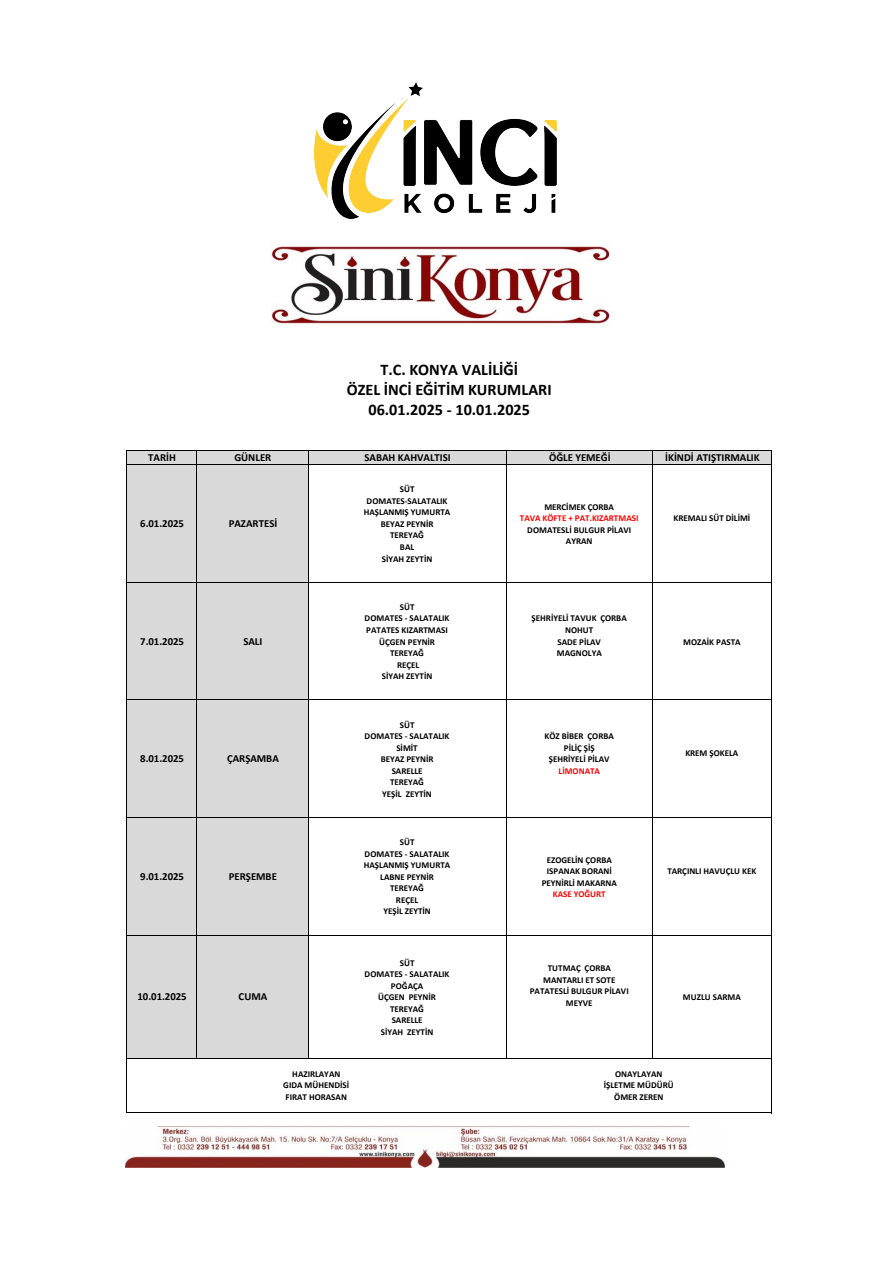
<style>
.page{position:relative;width:893px;height:1263px;background:#fff}
.page>*{position:absolute;margin:0;border:0;box-sizing:border-box;transform-origin:0 0}
.t1{font:700 16.2px/20.4px "Calibri";color:#000;text-align:center}
.t2{font:700 10.8px "Calibri";letter-spacing:-.005em;color:#000}
.t3{font:700 9px/11.6px "Calibri";letter-spacing:-.005em;color:#000;text-align:center}
.t4{font:700 9px "Calibri";color:#f00}
</style>
<div class="page">
<img style="left:315px;top:82px;width:242px;height:136px">
<div style="left:127px;top:450px;width:644px;height:14px;background:#d9d9d9"></div>
<div style="left:127px;top:464px;width:181px;height:593px;background:#d9d9d9"></div>
<hr style="left:126px;top:450px;width:1px;height:662px;background:#000">
<hr style="left:196px;top:451px;width:1px;height:607px;background:#000">
<hr style="left:308px;top:451px;width:1px;height:607px;background:#000">
<hr style="left:506px;top:451px;width:1px;height:607px;background:#000">
<hr style="left:652px;top:451px;width:1px;height:607px;background:#000">
<hr style="left:771px;top:451px;width:1px;height:661px;background:#000">
<hr style="left:127px;top:450px;width:645px;height:1px;background:#000">
<hr style="left:127px;top:464px;width:645px;height:1px;background:#000">
<hr style="left:127px;top:581px;width:645px;height:1px;background:#000">
<hr style="left:127px;top:699px;width:645px;height:1px;background:#000">
<hr style="left:127px;top:817px;width:645px;height:1px;background:#000">
<hr style="left:127px;top:934px;width:645px;height:1px;background:#000">
<hr style="left:127px;top:1057px;width:645px;height:1px;background:#000">
<hr style="left:127px;top:1111px;width:645px;height:1px;background:#000">
<img style="left:125px;top:1126px;width:600px;height:40px">
<img style="left:271px;top:245px;width:340px;height:81px">
<h1 class="t1" style="left:347px;top:358px;width:206px">T.C. KONYA VALİLİĞİ<br>ÖZEL İNCİ EĞİTİM KURUMLARI<br>06.01.2025 - 10.01.2025</h1>
<p class="t2" style="left:148px;top:450px;width:29px">TARİH</p>
<p class="t2" style="left:234px;top:450px;width:38px">GÜNLER</p>
<p class="t2" style="left:364px;top:450px;width:88px">SABAH KAHVALTISI</p>
<p class="t2" style="left:549px;top:450px;width:63px">ÖĞLE YEMEĞİ</p>
<p class="t2" style="left:665px;top:450px;width:96px">İKİNDİ ATIŞTIRMALIK</p>
<p class="t2" style="left:140px;top:516px;width:45px">6.01.2025</p>
<p class="t2" style="left:229px;top:516px;width:50px">PAZARTESİ</p>
<p class="t3" style="left:364px;top:483px;width:88px">SÜT<br>DOMATES-SALATALIK<br>HAŞLANMIŞ YUMURTA<br>BEYAZ PEYNİR<br>TEREYAĞ<br>BAL<br>SİYAH ZEYTİN</p>
<p class="t3" style="left:544px;top:500px;width:71px">MERCİMEK ÇORBA</p>
<p class="t4" style="left:520px;top:511px;width:120px">TAVA KÖFTE + PAT.KIZARTMASI</p>
<p class="t3" style="left:527px;top:523px;width:106px">DOMATESLİ BULGUR PİLAVI<br>AYRAN</p>
<p class="t3" style="left:673px;top:512px;width:78px">KREMALI SÜT DİLİMİ</p>
<p class="t2" style="left:140px;top:633px;width:45px">7.01.2025</p>
<p class="t2" style="left:243px;top:633px;width:20px">SALI</p>
<p class="t3" style="left:365px;top:601px;width:86px">SÜT<br>DOMATES - SALATALIK<br>PATATES KIZARTMASI<br>ÜÇGEN PEYNİR<br>TEREYAĞ<br>REÇEL<br>SİYAH ZEYTİN</p>
<p class="t3" style="left:531px;top:612px;width:97px">ŞEHRİYELİ TAVUK ÇORBA<br>NOHUT<br>SADE PİLAV<br>MAGNOLYA</p>
<p class="t3" style="left:683px;top:635px;width:59px">MOZAİK PASTA</p>
<p class="t2" style="left:140px;top:751px;width:45px">8.01.2025</p>
<p class="t2" style="left:227px;top:751px;width:53px">ÇARŞAMBA</p>
<p class="t3" style="left:365px;top:718px;width:86px">SÜT<br>DOMATES - SALATALIK<br>SİMİT<br>BEYAZ PEYNİR<br>SARELLE<br>TEREYAĞ<br>YEŞİL ZEYTİN</p>
<p class="t3" style="left:544px;top:730px;width:71px">KÖZ BİBER ÇORBA<br>PİLİÇ ŞİŞ<br>ŞEHRİYELİ PİLAV</p>
<p class="t4" style="left:558px;top:764px;width:43px">LİMONATA</p>
<p class="t3" style="left:685px;top:747px;width:54px">KREM ŞOKELA</p>
<p class="t2" style="left:140px;top:868px;width:45px">9.01.2025</p>
<p class="t2" style="left:229px;top:868px;width:50px">PERŞEMBE</p>
<p class="t3" style="left:364px;top:836px;width:88px">SÜT<br>DOMATES - SALATALIK<br>HAŞLANMIŞ YUMURTA<br>LABNE PEYNİR<br>TEREYAĞ<br>REÇEL<br>YEŞİL ZEYTİN</p>
<p class="t3" style="left:542px;top:853px;width:77px">EZOGELİN ÇORBA<br>ISPANAK BORANİ<br>PEYNİRLİ MAKARNA</p>
<p class="t4" style="left:553px;top:887px;width:54px">KASE YOĞURT</p>
<p class="t3" style="left:667px;top:865px;width:90px">TARÇINLI HAVUÇLU KEK</p>
<p class="t2" style="left:138px;top:988px;width:51px">10.01.2025</p>
<p class="t2" style="left:239px;top:988px;width:30px">CUMA</p>
<p class="t3" style="left:365px;top:956px;width:86px">SÜT<br>DOMATES - SALATALIK<br>POĞAÇA<br>ÜÇGEN PEYNİR<br>TEREYAĞ<br>SARELLE<br>SİYAH ZEYTİN</p>
<p class="t3" style="left:530px;top:962px;width:100px">TUTMAÇ ÇORBA<br>MANTARLI ET SOTE<br>PATATESLİ BULGUR PİLAVI<br>MEYVE</p>
<p class="t3" style="left:683px;top:991px;width:59px">MUZLU SARMA</p>
<p class="t3" style="left:283px;top:1067px;width:67px">HAZIRLAYAN<br>GIDA MÜHENDİSİ<br>FIRAT HORASAN</p>
<p class="t3" style="left:604px;top:1067px;width:71px">ONAYLAYAN<br>İŞLETME MÜDÜRÜ<br>ÖMER ZEREN</p>
</div>
